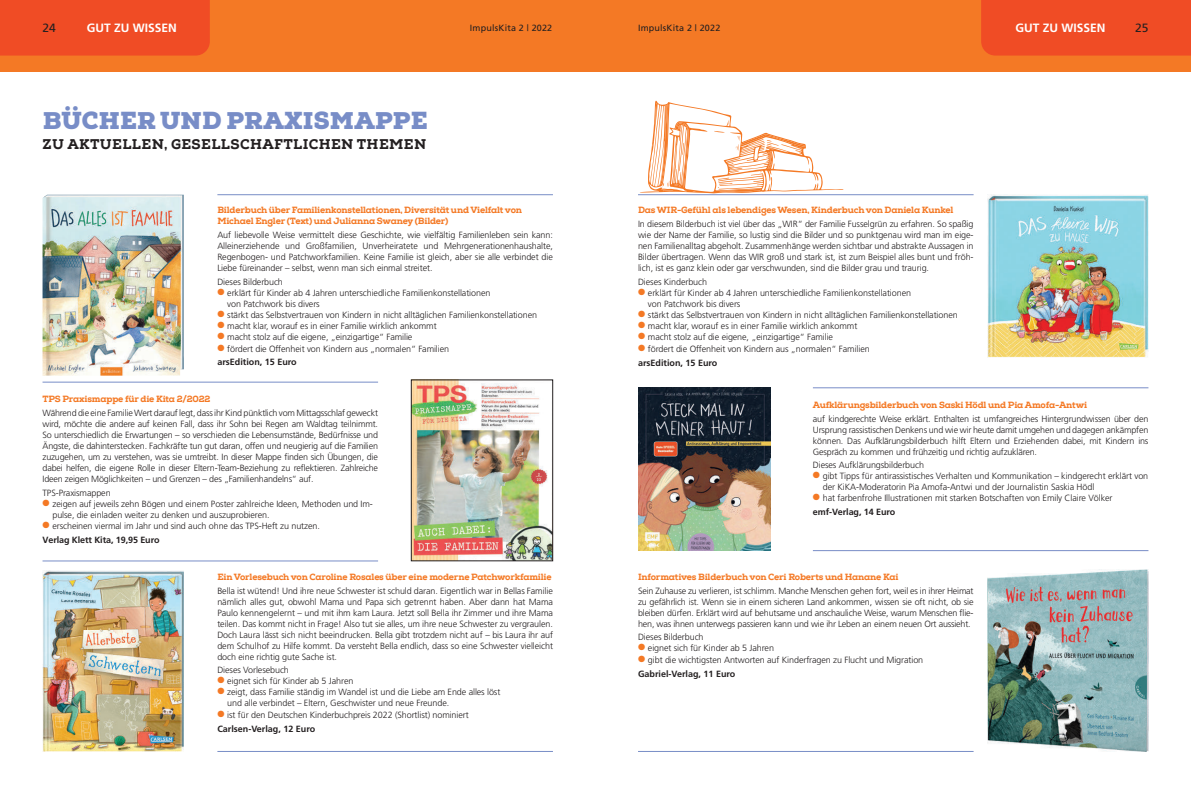
<style>
.page{position:relative;width:1191px;height:794px;background:#fff}
.page>*{position:absolute;margin:0;border:0;box-sizing:border-box;transform-origin:0 0}
.t1{font:900 24px "Nexa Slab";letter-spacing:.005em;color:#788dc7}
.t2{font:800 14px "Nexa Slab";letter-spacing:.025em;color:#231f20}
.t3{font:700 12px "Frutiger";color:#fff}
.t4{font:12px "Frutiger";color:#231f20}
.t5{font:300 9px/11px "Frutiger";letter-spacing:-.01em;color:#231f20}
.t6{font:800 9px/11px "Nexa Slab";letter-spacing:-.02em;color:#f47925}
.t7{font:9px "Frutiger";letter-spacing:.02em;color:#231f20}
.s1{color:#f47925}
.s2{font-weight:700}
</style>
<div class="page">
<div style="left:0;top:0;width:595px;height:72px;background:#f47925"></div>
<div style="left:595px;top:0;width:596px;height:72px;background:#f47925"></div>
<div style="left:0;top:0;width:210px;height:56px;background:#f04c25"></div>
<div style="left:981px;top:0;width:210px;height:56px;background:#f04c25"></div>
<img style="left:43px;top:195px;width:141px;height:180px">
<img style="left:987px;top:195px;width:161px;height:162px">
<img style="left:638px;top:387px;width:132px;height:163px">
<img style="left:987px;top:569px;width:161px;height:182px">
<img style="left:43px;top:570px;width:141px;height:181px">
<img style="left:413px;top:382px;width:138px;height:177px">
<div style="left:411px;top:380px;width:142px;height:181px;border:1px solid #231f20"></div>
<hr style="left:217px;top:194px;width:336px;height:1px;background:#788dc7">
<hr style="left:638px;top:194px;width:335px;height:1px;background:#788dc7">
<hr style="left:217px;top:751px;width:336px;height:1px;background:#788dc7">
<hr style="left:638px;top:751px;width:335px;height:1px;background:#788dc7">
<hr style="left:43px;top:381px;width:335px;height:1px;background:#788dc7">
<hr style="left:813px;top:387px;width:335px;height:1px;background:#788dc7">
<hr style="left:43px;top:560px;width:335px;height:1px;background:#788dc7">
<hr style="left:813px;top:550px;width:335px;height:1px;background:#788dc7">
<svg style="left:640px;top:100px;width:203px;height:93px"></svg>
<h3 class="t4" style="left:43px;top:21px;width:15px">24</h3>
<h3 class="t3" style="left:87px;top:21px;width:92px">GUT ZU WISSEN</h3>
<h3 class="t4" style="left:1135px;top:21px;width:15px">25</h3>
<p class="t7" style="left:470px;top:23px;width:84px">ImpulsKita 2 | 2022</p>
<p class="t7" style="left:638px;top:23px;width:84px">ImpulsKita 2 | 2022</p>
<h3 class="t3" style="left:1015px;top:21px;width:92px">GUT ZU WISSEN</h3>
<h1 class="t1" style="left:43px;top:107px;width:386px">BÜCHER UND PRAXISMAPPE</h1>
<h2 class="t2" style="left:43px;top:136px;width:385px">ZU AKTUELLEN, GESELLSCHAFTLICHEN THEMEN</h2>
<p class="t6" style="left:217px;top:204px;width:306px">Bilderbuch über Familienkonstellationen, Diversität und Vielfalt von<br>Michael Engler (Text) und Julianna Swaney (Bilder)</p>
<p class="t5" style="left:217px;top:230px;width:337px;text-align:justify">Auf liebevolle Weise vermittelt diese Geschichte, wie vielfältig Familienleben sein kann:<br>Alleinerziehende und Großfamilien, Unverheiratete und Mehrgenerationenhaushalte, Regenbogen- und Patchworkfamilien. Keine Familie ist gleich, aber sie alle verbindet die Liebe füreinander – selbst, wenn man sich einmal streitet.</p>
<p class="t5" style="left:217px;top:276px;width:67px">Dieses Bilderbuch</p>
<p class="t5" style="left:227px;top:287px;width:265px;text-indent:-10px"><span class="s1">●</span> erklärt für Kinder ab 4 Jahren unterschiedliche Familienkonstellationen von Patchwork bis divers</p>
<p class="t5" style="left:217px;top:309px;width:321px"><span class="s1">●</span> stärkt das Selbstvertrauen von Kindern in nicht alltäglichen Familienkonstellationen</p>
<p class="t5" style="left:217px;top:320px;width:221px"><span class="s1">●</span> macht klar, worauf es in einer Familie wirklich ankommt</p>
<p class="t5" style="left:217px;top:331px;width:197px"><span class="s1">●</span> macht stolz auf die eigene, „einzigartige“ Familie</p>
<p class="t5" style="left:217px;top:342px;width:233px;line-height:13.8px"><span class="s1">●</span> fördert die Offenheit von Kindern aus „normalen“ Familien <span class="s2">arsEdition, 15 Euro</span></p>
<p class="t6" style="left:43px;top:393px;width:169px">TPS Praxismappe für die Kita 2/2022</p>
<p class="t5" style="left:43px;top:408px;width:337px;text-align:justify">Während die eine Familie Wert darauf legt, dass ihr Kind pünktlich vom Mittagsschlaf geweckt wird, möchte die andere auf keinen Fall, dass ihr Sohn bei Regen am Waldtag teilnimmt.<br>So unterschiedlich die Erwartungen – so verschieden die Lebensumstände, Bedürfnisse und Ängste, die dahinterstecken. Fachkräfte tun gut daran, offen und neugierig auf die Familien zuzugehen, um zu verstehen, was sie umtreibt. In dieser Mappe finden sich Übungen, die dabei helfen, die eigene Rolle in dieser Eltern-Team-Beziehung zu reflektieren. Zahlreiche Ideen zeigen Möglichkeiten – und Grenzen – des „Familienhandelns“ auf.</p>
<p class="t5" style="left:43px;top:488px;width:70px">TPS-Praxismappen</p>
<p class="t5" style="left:52px;top:499px;width:322px;text-indent:-10px"><span class="s1">●</span> zeigen auf jeweils zehn Bögen und einem Poster zahlreiche Ideen, Methoden und Im&shy;pulse, die einladen weiter zu denken und auszuprobieren.</p>
<p class="t5" style="left:43px;top:519px;width:279px;line-height:13.8px"><span class="s1">●</span> erscheinen viermal im Jahr und sind auch ohne das TPS-Heft zu nutzen.<br><span class="s2">Verlag Klett Kita, 19,95 Euro</span></p>
<p class="t6" style="left:217px;top:571px;width:336px">Ein Vorlesebuch von Caroline Rosales über eine moderne Patchworkfamilie</p>
<p class="t5" style="left:217px;top:585px;width:337px;text-align:justify">Bella ist wütend! Und ihre neue Schwester ist schuld daran. Eigentlich war in Bellas Familie nämlich alles gut, obwohl Mama und Papa sich getrennt haben. Aber dann hat Mama Paulo kennengelernt – und mit ihm kam Laura. Jetzt soll Bella ihr Zimmer und ihre Mama teilen. Das kommt nicht in Frage! Also tut sie alles, um ihre neue Schwester zu vergraulen.<br>Doch Laura lässt sich nicht beeindrucken. Bella gibt trotzdem nicht auf – bis Laura ihr auf dem Schulhof zu Hilfe kommt. Da versteht Bella endlich, dass so eine Schwester vielleicht doch eine richtig gute Sache ist.</p>
<p class="t5" style="left:217px;top:665px;width:73px">Dieses Vorlesebuch</p>
<p class="t5" style="left:217px;top:676px;width:137px"><span class="s1">●</span> eignet sich für Kinder ab 5 Jahren</p>
<p class="t5" style="left:227px;top:687px;width:274px;text-indent:-10px"><span class="s1">●</span> zeigt, dass Familie ständig im Wandel ist und die Liebe am Ende alles löst und alle verbindet – Eltern, Geschwister und neue Freunde.</p>
<p class="t5" style="left:217px;top:709px;width:253px;line-height:13.8px"><span class="s1">●</span> ist für den Deutschen Kinderbuchpreis 2022 (Shortlist) nominiert<br><span class="s2">Carlsen-Verlag, 12 Euro</span></p>
<p class="t6" style="left:638px;top:205px;width:317px">Das WIR-Gefühl als lebendiges Wesen, Kinderbuch von Daniela Kunkel</p>
<p class="t5" style="left:638px;top:219px;width:337px;text-align:justify">In diesem Bilderbuch ist viel über das „WIR“ der Familie Fusselgrün zu erfahren. So spaßig wie der Name der Familie, so lustig sind die Bilder und so punktgenau wird man im eige&shy;nen Familienalltag abgeholt. Zusammenhänge werden sichtbar und abstrakte Aussagen in Bilder übertragen. Wenn das WIR groß und stark ist, ist zum Beispiel alles bunt und fröh&shy;lich, ist es ganz klein oder gar verschwunden, sind die Bilder grau und traurig.</p>
<p class="t5" style="left:638px;top:277px;width:71px">Dieses Kinderbuch</p>
<p class="t5" style="left:648px;top:288px;width:265px;text-indent:-10px"><span class="s1">●</span> erklärt für Kinder ab 4 Jahren unterschiedliche Familienkonstellationen von Patchwork bis divers</p>
<p class="t5" style="left:638px;top:310px;width:321px"><span class="s1">●</span> stärkt das Selbstvertrauen von Kindern in nicht alltäglichen Familienkonstellationen</p>
<p class="t5" style="left:638px;top:321px;width:221px"><span class="s1">●</span> macht klar, worauf es in einer Familie wirklich ankommt</p>
<p class="t5" style="left:638px;top:332px;width:197px"><span class="s1">●</span> macht stolz auf die eigene, „einzigartige“ Familie</p>
<p class="t5" style="left:638px;top:342px;width:233px;line-height:13.8px"><span class="s1">●</span> fördert die Offenheit von Kindern aus „normalen“ Familien <span class="s2">arsEdition, 15 Euro</span></p>
<p class="t6" style="left:813px;top:399px;width:276px">Aufklärungsbilderbuch von Saski Hödl und Pia Amofa-Antwi</p>
<p class="t5" style="left:813px;top:413px;width:337px;text-align:justify">auf kindgerechte Weise erklärt. Enthalten ist umfangreiches Hintergrundwissen über den Ursprung rassistischen Denkens und wie wir heute damit umgehen und dagegen ankämpfen können. Das Aufklärungsbilderbuch hilft Eltern und Erziehenden dabei, mit Kindern ins Gespräch zu kommen und frühzeitig und richtig aufzuklären.</p>
<p class="t5" style="left:813px;top:460px;width:113px">Dieses Aufklärungsbilderbuch</p>
<p class="t5" style="left:823px;top:471px;width:327px;text-indent:-10px"><span class="s1">●</span> gibt Tipps für antirassistisches Verhalten und Kommunikation – kindgerecht erklärt von der KiKA-Moderatorin Pia Amofa-Antwi und der Journalistin Saskia Hödl</p>
<p class="t5" style="left:813px;top:492px;width:301px;line-height:13.8px"><span class="s1">●</span> hat farbenfrohe Illustrationen mit starken Botschaften von Emily Claire Völker <span class="s2">emf-Verlag, 14 Euro</span></p>
<p class="t6" style="left:638px;top:571px;width:262px">Informatives Bilderbuch von Ceri Roberts und Hanane Kai</p>
<p class="t5" style="left:638px;top:585px;width:337px;text-align:justify">Sein Zuhause zu verlieren, ist schlimm. Manche Menschen gehen fort, weil es in ihrer Heimat zu gefährlich ist. Wenn sie in einem sicheren Land ankommen, wissen sie oft nicht, ob sie bleiben dürfen. Erklärt wird auf behutsame und anschauliche Weise, warum Menschen flie&shy;hen, was ihnen unterwegs passieren kann und wie ihr Leben an einem neuen Ort aussieht.</p>
<p class="t5" style="left:638px;top:632px;width:67px">Dieses Bilderbuch</p>
<p class="t5" style="left:638px;top:643px;width:137px"><span class="s1">●</span> eignet sich für Kinder ab 5 Jahren</p>
<p class="t5" style="left:638px;top:654px;width:287px;line-height:13.8px"><span class="s1">●</span> gibt die wichtigsten Antworten auf Kinderfragen zu Flucht und Migration<br><span class="s2">Gabriel-Verlag, 11 Euro</span></p>
</div>
